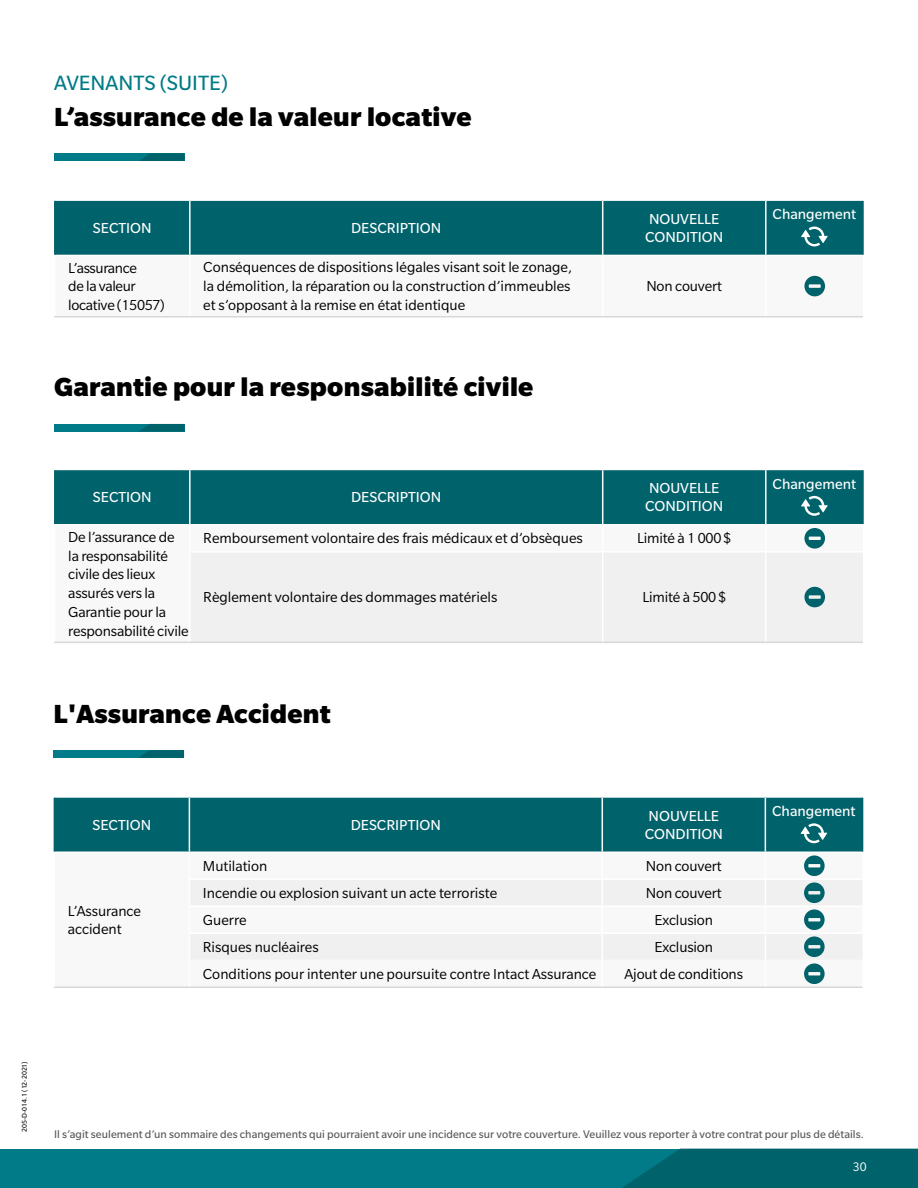
<style>
.page{position:relative;width:918px;height:1188px;background:#fff}
.page>*{position:absolute;margin:0;border:0;box-sizing:border-box;transform-origin:0 0}
.t1{font:900 28.5px "Slate Std";letter-spacing:.01em;color:#000}
.t2{font:22.5px "Slate Std";color:#007b87}
.t3{font:15.75px/18.8px "Slate Std";color:#000}
.t4{font:15.75px/18px "Slate Std";color:#fff}
.t5{font:15.75px/18.8px "Slate Std";letter-spacing:-.02em;color:#000}
.t6{font:13.5px "Slate Std";color:#fff}
.t7{font:12px "Slate Std";letter-spacing:.005em;color:#575757}
.t8{font:7.5px "Slate Std";color:#000}
</style>
<div class="page">
<div style="left:0;top:1149px;width:918px;height:39px;background:#007b87"></div>
<svg style="left:622px;top:1149px;width:296px;height:39px;background:#00646d"></svg>
<div style="left:56px;top:201px;width:806px;height:54px;background:#00626b"></div>
<hr style="left:189px;top:201px;width:2px;height:54px;background:#fff">
<hr style="left:602px;top:201px;width:1px;height:54px;background:#fff">
<hr style="left:765px;top:201px;width:2px;height:54px;background:#fff">
<hr style="left:54px;top:201px;width:2px;height:54px;background:#00626b">
<hr style="left:862px;top:201px;width:2px;height:54px;background:#00626b">
<hr style="left:54px;top:316px;width:136px;height:2px;background:#d8d8d8">
<hr style="left:190px;top:316px;width:413px;height:2px;background:#d8d8d8">
<hr style="left:603px;top:316px;width:163px;height:2px;background:#d8d8d8">
<hr style="left:766px;top:316px;width:97px;height:2px;background:#d8d8d8">
<svg style="left:801px;top:227px;width:27px;height:19px"></svg>
<svg style="left:804px;top:276px;width:21px;height:20px"></svg>
<div style="left:54px;top:154px;width:130px;height:7px;background:#007b87"></div>
<svg style="left:139px;top:154px;width:45px;height:7px"></svg>
<div style="left:56px;top:470px;width:806px;height:54px;background:#00626b"></div>
<div style="left:191px;top:553px;width:672px;height:89px;background:#f0f0f0"></div>
<hr style="left:189px;top:470px;width:2px;height:54px;background:#fff">
<hr style="left:602px;top:470px;width:1px;height:54px;background:#fff">
<hr style="left:765px;top:470px;width:2px;height:54px;background:#fff">
<hr style="left:765px;top:553px;width:2px;height:89px;background:#fff">
<hr style="left:602px;top:553px;width:1px;height:89px;background:#fff">
<hr style="left:54px;top:470px;width:2px;height:54px;background:#00626b">
<hr style="left:862px;top:470px;width:2px;height:54px;background:#00626b">
<hr style="left:54px;top:642px;width:136px;height:1px;background:#d8d8d8">
<hr style="left:190px;top:642px;width:413px;height:1px;background:#d8d8d8">
<hr style="left:603px;top:642px;width:163px;height:1px;background:#d8d8d8">
<hr style="left:766px;top:642px;width:97px;height:1px;background:#d8d8d8">
<svg style="left:801px;top:496px;width:27px;height:20px"></svg>
<svg style="left:804px;top:528px;width:21px;height:21px"></svg>
<svg style="left:804px;top:587px;width:21px;height:20px"></svg>
<div style="left:54px;top:424px;width:130px;height:7px;background:#007b87"></div>
<svg style="left:140px;top:424px;width:44px;height:7px"></svg>
<div style="left:55px;top:798px;width:807px;height:54px;background:#00626b"></div>
<svg style="left:55px;top:876px;width:808px;height:111px"></svg>
<div style="left:190px;top:880px;width:673px;height:80px;background:#f0f0f0"></div>
<hr style="left:189px;top:879px;width:413px;height:1px;background:#fff">
<hr style="left:602px;top:879px;width:163px;height:1px;background:#fff">
<hr style="left:765px;top:879px;width:98px;height:1px;background:#fff">
<hr style="left:189px;top:906px;width:413px;height:1px;background:#fff">
<hr style="left:602px;top:906px;width:163px;height:1px;background:#fff">
<hr style="left:765px;top:906px;width:98px;height:1px;background:#fff">
<hr style="left:189px;top:933px;width:413px;height:1px;background:#fff">
<hr style="left:602px;top:933px;width:163px;height:1px;background:#fff">
<hr style="left:765px;top:933px;width:98px;height:1px;background:#fff">
<hr style="left:189px;top:798px;width:1px;height:54px;background:#fff">
<hr style="left:602px;top:798px;width:1px;height:54px;background:#fff">
<svg style="left:189px;top:876px;width:1px;height:111px"></svg>
<hr style="left:765px;top:798px;width:1px;height:54px;background:#fff">
<svg style="left:765px;top:876px;width:1px;height:111px"></svg>
<hr style="left:190px;top:960px;width:412px;height:1px;background:#f8f8f8">
<hr style="left:603px;top:960px;width:162px;height:1px;background:#f8f8f8">
<hr style="left:765px;top:960px;width:98px;height:1px;background:#f8f8f8">
<svg style="left:602px;top:876px;width:1px;height:111px"></svg>
<hr style="left:54px;top:798px;width:1px;height:54px;background:#00626b">
<hr style="left:862px;top:798px;width:1px;height:54px;background:#00626b">
<hr style="left:54px;top:987px;width:135px;height:1px;background:#d8d8d8">
<hr style="left:189px;top:987px;width:413px;height:1px;background:#d8d8d8">
<hr style="left:602px;top:987px;width:163px;height:1px;background:#d8d8d8">
<hr style="left:765px;top:987px;width:98px;height:1px;background:#d8d8d8">
<svg style="left:801px;top:823px;width:26px;height:20px"></svg>
<svg style="left:804px;top:855px;width:21px;height:21px"></svg>
<svg style="left:804px;top:882px;width:21px;height:21px"></svg>
<svg style="left:804px;top:909px;width:21px;height:21px"></svg>
<svg style="left:804px;top:936px;width:21px;height:21px"></svg>
<svg style="left:804px;top:963px;width:21px;height:21px"></svg>
<div style="left:54px;top:750px;width:130px;height:8px;background:#007b87"></div>
<svg style="left:139px;top:750px;width:45px;height:8px"></svg>
<h2 class="t2" style="left:54px;top:71px;width:176px">AVENANTS (SUITE)</h2>
<h1 class="t1" style="left:54px;top:101px;width:419px">L’assurance de la valeur locative</h1>
<p class="t4" style="left:93px;top:219px;width:60px">SECTION</p>
<p class="t4" style="left:351px;top:219px;width:92px">DESCRIPTION</p>
<p class="t4" style="left:645px;top:210px;width:80px">NOUVELLE<br>CONDITION</p>
<p class="t4" style="left:773px;top:205px;width:85px">Changement</p>
<p class="t5" style="left:68px;top:258px;width:98px">L’assurance<br>de la valeur locative (15057)</p>
<p class="t3" style="left:203px;top:258px;width:370px;text-align:justify">Conséquences de dispositions légales visant soit le zonage, la démolition, la réparation ou la construction d’immeubles et s’opposant à la remise en état identique</p>
<p class="t3" style="left:646px;top:277px;width:77px">Non couvert</p>
<h1 class="t1" style="left:54px;top:372px;width:481px">Garantie pour la responsabilité civile</h1>
<p class="t4" style="left:93px;top:488px;width:60px">SECTION</p>
<p class="t4" style="left:351px;top:488px;width:92px">DESCRIPTION</p>
<p class="t4" style="left:645px;top:479px;width:80px">NOUVELLE<br>CONDITION</p>
<p class="t4" style="left:773px;top:475px;width:85px">Changement</p>
<p class="t3" style="left:68px;top:527px;width:122px">De l’assurance de la responsabilité civile des lieux assurés vers la<br>Garantie pour la responsabilité civile</p>
<p class="t3" style="left:203px;top:529px;width:381px">Remboursement volontaire des frais médicaux et d’obsèques</p>
<p class="t3" style="left:637px;top:529px;width:96px">Limité à 1 000$</p>
<p class="t3" style="left:203px;top:588px;width:296px">Règlement volontaire des dommages matériels</p>
<p class="t3" style="left:642px;top:588px;width:85px">Limité à 500$</p>
<h1 class="t1" style="left:54px;top:698px;width:279px">L'Assurance Accident</h1>
<p class="t4" style="left:93px;top:816px;width:60px">SECTION</p>
<p class="t4" style="left:351px;top:816px;width:92px">DESCRIPTION</p>
<p class="t4" style="left:645px;top:807px;width:80px">NOUVELLE<br>CONDITION</p>
<p class="t4" style="left:772px;top:802px;width:85px">Changement</p>
<p class="t3" style="left:68px;top:901px;width:75px">L’Assurance accident</p>
<p class="t3" style="left:203px;top:856px;width:66px">Mutilation</p>
<p class="t3" style="left:646px;top:856px;width:77px">Non couvert</p>
<p class="t3" style="left:203px;top:883px;width:296px">Incendie ou explosion suivant un acte terroriste</p>
<p class="t3" style="left:646px;top:883px;width:77px">Non couvert</p>
<p class="t3" style="left:203px;top:910px;width:45px">Guerre</p>
<p class="t3" style="left:655px;top:910px;width:60px">Exclusion</p>
<p class="t3" style="left:203px;top:937px;width:117px">Risques nucléaires</p>
<p class="t3" style="left:655px;top:937px;width:60px">Exclusion</p>
<p class="t3" style="left:203px;top:964px;width:395px">Conditions pour intenter une poursuite contre Intact Assurance</p>
<p class="t3" style="left:625px;top:964px;width:120px">Ajout de conditions</p>
<p class="t8" style="left:20px;top:1132px;width:72px;rotate:-90deg">205-D-014.1 (12-2021)</p>
<p class="t7" style="left:54px;top:1128px;width:811px">Il s’agit seulement d’un sommaire des changements qui pourraient avoir une incidence sur votre couverture. Veuillez vous reporter à votre contrat pour plus de détails.</p>
<p class="t6" style="left:853px;top:1160px;width:15px">30</p>
</div>
